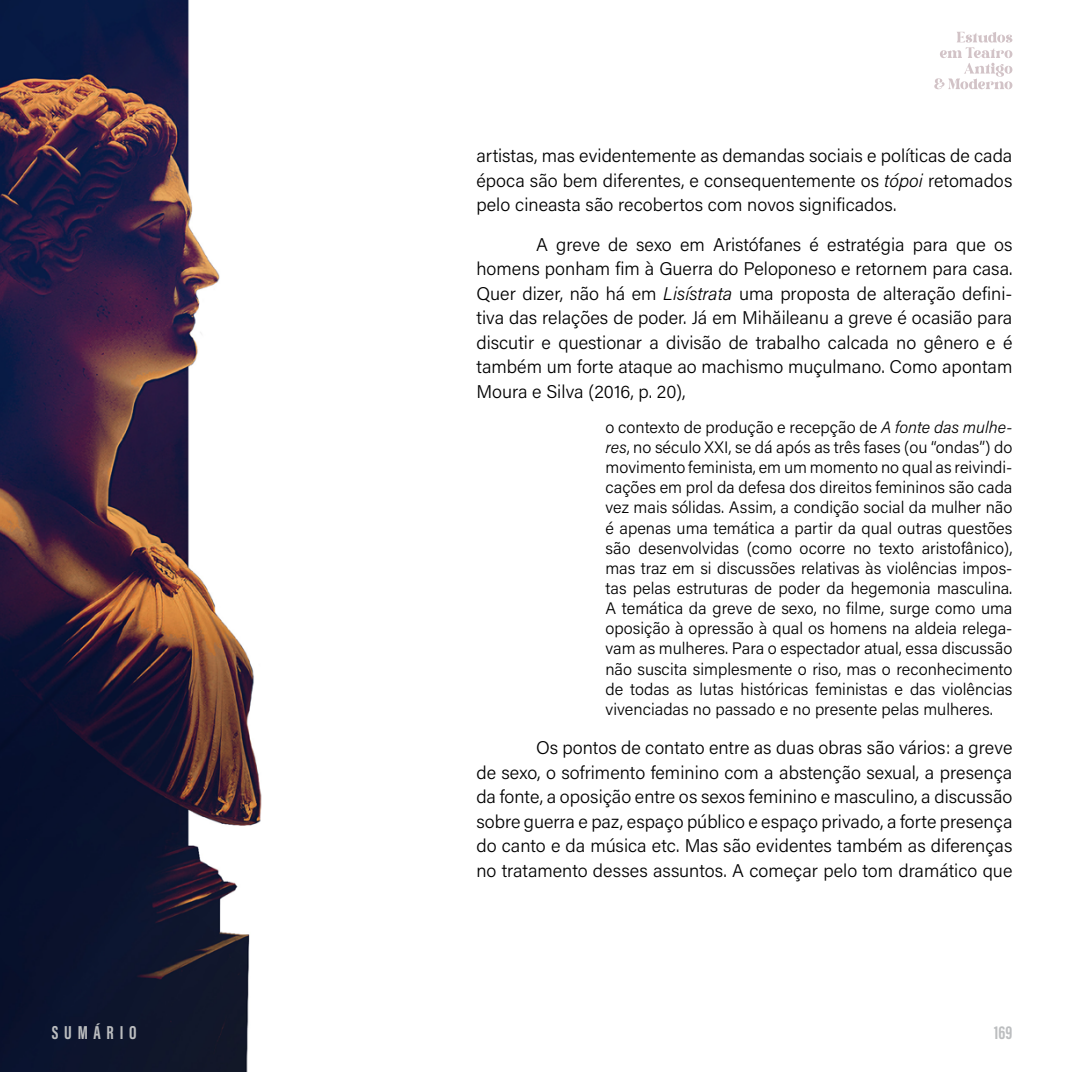
<style>
.page{position:relative;width:1072px;height:1072px;background:#fff}
.page>*{position:absolute;margin:0;border:0;box-sizing:border-box;transform-origin:0 0}
.t1{font:700 19.25px "Acumin Pro Extra Cond";letter-spacing:.3em;color:#bcbec0}
.t2{font:300 18.38px/24.5px "Acumin Pro";color:#000;text-align:justify}
.t3{font:300 16.62px/20.1px "Acumin Pro";color:#000;text-align:justify}
.s1{font-style:italic}
</style>
<div class="page">
<img style="left:0;top:0;width:262px;height:1071px">
<svg style="left:934px;top:32px;width:78px;height:57px"></svg>
<p class="t2" style="left:476px;top:143px;width:537px">artistas, mas evidentemente as demandas sociais e políticas de cada época são bem diferentes, e consequentemente os <span class="s1">tópoi</span> retomados pelo cineasta são recobertos com novos significados.</p>
<p class="t2" style="left:476px;top:231px;width:537px;text-indent:60px">A greve de sexo em Aristófanes é estratégia para que os homens ponham fim à Guerra do Peloponeso e retornem para casa.<br>Quer dizer, não há em <span class="s1">Lisístrata</span> uma proposta de alteração defini&shy;tiva das relações de poder. Já em Mihăileanu a greve é ocasião para discutir e questionar a divisão de trabalho calcada no gênero e é também um forte ataque ao machismo muçulmano. Como apontam Moura e Silva (2016, p. 20),</p>
<p class="t3" style="left:605px;top:416px;width:408px">o contexto de produção e recepção de <span class="s1">A fonte das mulhe&shy;res</span>, no século XXI, se dá após as três fases (ou “ondas”) do movimento feminista, em um momento no qual as reivindi&shy;cações em prol da defesa dos direitos femininos são cada vez mais sólidas. Assim, a condição social da mulher não é apenas uma temática a partir da qual outras questões são desenvolvidas (como ocorre no texto aristofânico), mas traz em si discussões relativas às violências impos&shy;tas pelas estruturas de poder da hegemonia masculina.<br>A temática da greve de sexo, no filme, surge como uma oposição à opressão à qual os homens na aldeia relega&shy;vam as mulheres. Para o espectador atual, essa discussão não suscita simplesmente o riso, mas o reconhecimento de todas as lutas históricas feministas e das violências vivenciadas no passado e no presente pelas mulheres.</p>
<p class="t2" style="left:476px;top:734px;width:537px;text-indent:60px">Os pontos de contato entre as duas obras são vários: a greve de sexo, o sofrimento feminino com a abstenção sexual, a presença da fonte, a oposição entre os sexos feminino e masculino, a discussão sobre guerra e paz, espaço público e espaço privado, a forte presença do canto e da música etc. Mas são evidentes também as diferenças no tratamento desses assuntos. A começar pelo tom dramático que</p>
<p class="t1" style="left:52px;top:1020px;width:86px">SUMÁRIO</p>
<p class="t1" style="left:994px;top:1020px;width:20px">169</p>
</div>
